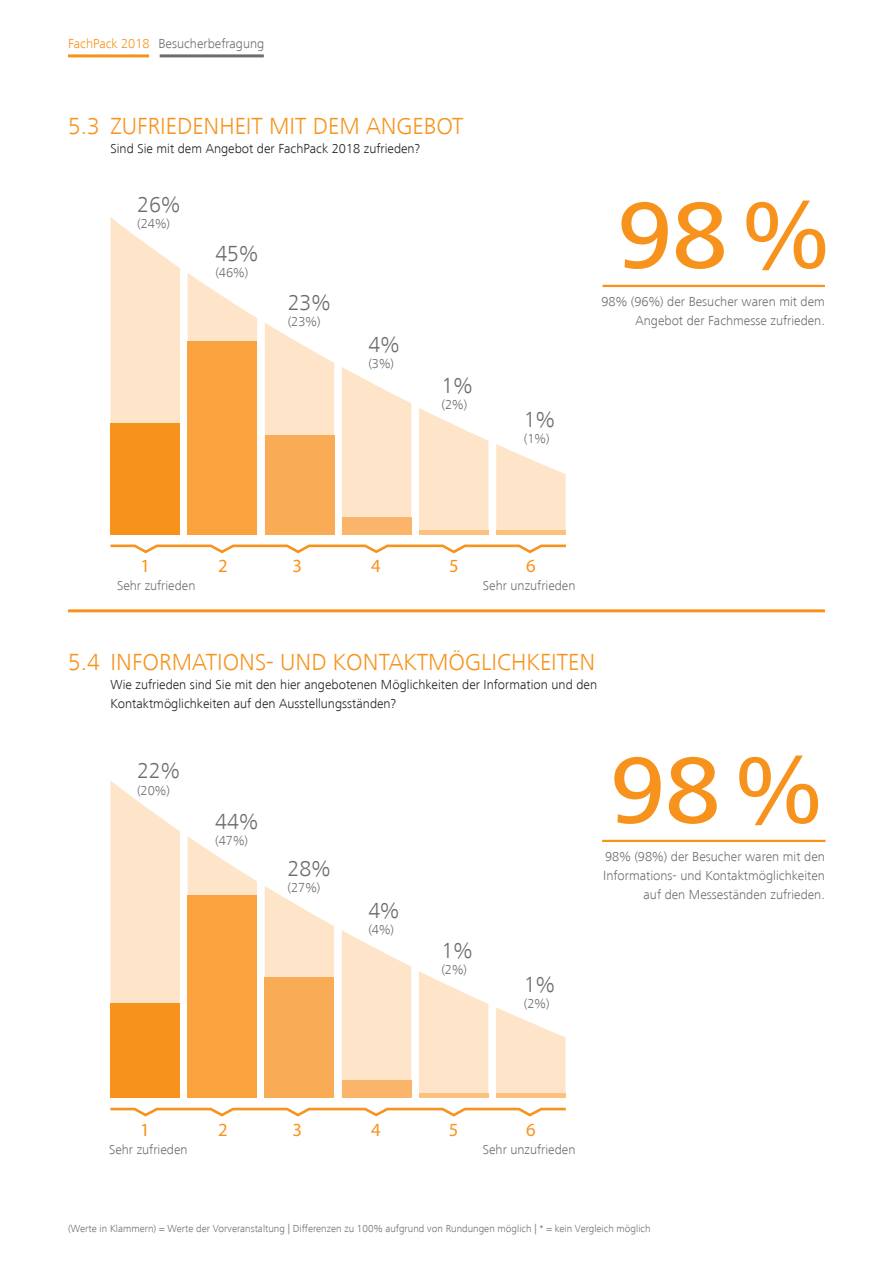
<style>
.page{position:relative;width:893px;height:1263px;background:#fff}
.page>*{position:absolute;margin:0;border:0;box-sizing:border-box;transform-origin:0 0}
.Headlines_weiß{font:500 97.5px "Frutiger Next LT";color:#f7931d}
.Headline_Ribera_grün{font:300 24px "Frutiger Next LT";color:#f7931d}
.t1{font:300 22.5px "Frutiger Next LT";color:#6c6d70}
.t2{font:18.6px "Myriad Pro";color:#f7931d}
.fließtext_weiß{font:300 13.5px/19.2px "Frutiger Next LT";color:#6c6d70;text-align:right}
.t3{font:300 13.5px "Frutiger Next LT";color:#231f20}
.t4{font:300 13.5px "Frutiger Next LT";color:#f7931d}
.t5{font:300 10.5px "Frutiger Next LT";color:#6c6d70}
</style>
<div class="page">
<hr style="left:160px;top:54px;width:104px;height:3px;background:#6c6d70">
<hr style="left:68px;top:54px;width:81px;height:3px;background:#f7931d">
<hr style="left:603px;top:285px;width:222px;height:2px;background:#f7931d">
<svg style="left:111px;top:217px;width:69px;height:206px"></svg>
<svg style="left:188px;top:273px;width:69px;height:68px"></svg>
<svg style="left:265px;top:323px;width:69px;height:113px"></svg>
<svg style="left:342px;top:367px;width:69px;height:150px"></svg>
<svg style="left:419px;top:408px;width:69px;height:122px"></svg>
<svg style="left:496px;top:444px;width:70px;height:86px"></svg>
<div style="left:496px;top:530px;width:70px;height:5px;background:#fcc07f"></div>
<div style="left:419px;top:530px;width:69px;height:5px;background:#fcc07f"></div>
<div style="left:342px;top:517px;width:69px;height:18px;background:#fbb56a"></div>
<div style="left:265px;top:436px;width:69px;height:99px;background:#faab55"></div>
<div style="left:188px;top:341px;width:69px;height:194px;background:#f9a23e"></div>
<div style="left:111px;top:423px;width:69px;height:112px;background:#f7931d"></div>
<svg style="left:110px;top:544px;width:456px;height:10px"></svg>
<svg style="left:110px;top:780px;width:70px;height:223px"></svg>
<svg style="left:188px;top:836px;width:69px;height:59px"></svg>
<svg style="left:265px;top:886px;width:69px;height:91px"></svg>
<svg style="left:342px;top:930px;width:69px;height:150px"></svg>
<svg style="left:419px;top:971px;width:69px;height:122px"></svg>
<svg style="left:496px;top:1007px;width:69px;height:86px"></svg>
<div style="left:496px;top:1093px;width:69px;height:5px;background:#fcc07f"></div>
<div style="left:419px;top:1093px;width:69px;height:5px;background:#fcc07f"></div>
<div style="left:342px;top:1080px;width:69px;height:18px;background:#fbb56a"></div>
<div style="left:265px;top:977px;width:69px;height:121px;background:#faab55"></div>
<div style="left:188px;top:895px;width:69px;height:203px;background:#f9a23e"></div>
<div style="left:110px;top:1003px;width:70px;height:95px;background:#f7931d"></div>
<svg style="left:110px;top:1107px;width:456px;height:10px"></svg>
<hr style="left:602px;top:840px;width:223px;height:2px;background:#f7931d">
<hr style="left:68px;top:609px;width:757px;height:3px;background:#f7931d">
<p class="t4" style="left:68px;top:36px;width:83px">FachPack 2018</p>
<p class="fließtext_weiß" style="left:158px;top:34px;width:107px">Besucherbefragung</p>
<p class="Headline_Ribera_grün" style="left:68px;top:113px;width:397px">5.3 ZUFRIEDENHEIT MIT DEM ANGEBOT</p>
<p class="t3" style="left:111px;top:141px;width:311px">Sind Sie mit dem Angebot der FachPack 2018 zufrieden?</p>
<p class="t1" style="left:137px;top:192px;width:44px">26%</p>
<p class="fließtext_weiß" style="left:137px;top:214px;width:34px">(24%)</p>
<p class="t1" style="left:215px;top:241px;width:44px">45%</p>
<p class="fließtext_weiß" style="left:215px;top:263px;width:34px">(46%)</p>
<p class="t1" style="left:288px;top:290px;width:44px">23%</p>
<p class="fließtext_weiß" style="left:288px;top:312px;width:34px">(23%)</p>
<p class="t1" style="left:368px;top:332px;width:33px">4%</p>
<p class="fließtext_weiß" style="left:368px;top:354px;width:27px">(3%)</p>
<p class="t1" style="left:442px;top:373px;width:33px">1%</p>
<p class="fließtext_weiß" style="left:442px;top:395px;width:27px">(2%)</p>
<p class="t1" style="left:524px;top:407px;width:33px">1%</p>
<p class="fließtext_weiß" style="left:524px;top:429px;width:27px">(1%)</p>
<p class="Headlines_weiß" style="left:618px;top:181px;width:216px">98%</p>
<p class="fließtext_weiß" style="left:601px;top:292px;width:225px">98% (96%) der Besucher waren mit dem<br>Angebot der Fachmesse zufrieden.</p>
<p class="t2" style="left:140px;top:555px;width:11px">1</p>
<p class="t2" style="left:218px;top:555px;width:11px">2</p>
<p class="t2" style="left:293px;top:555px;width:11px">3</p>
<p class="t2" style="left:371px;top:555px;width:11px">4</p>
<p class="t2" style="left:449px;top:555px;width:11px">5</p>
<p class="t2" style="left:526px;top:555px;width:11px">6</p>
<p class="fließtext_weiß" style="left:117px;top:576px;width:80px">Sehr zufrieden</p>
<p class="fließtext_weiß" style="left:483px;top:576px;width:94px">Sehr unzufrieden</p>
<p class="Headline_Ribera_grün" style="left:68px;top:648px;width:529px">5.4 INFORMATIONS- UND KONTAKTMÖGLICHKEITEN</p>
<p class="t3" style="left:111px;top:677px;width:488px">Wie zufrieden sind Sie mit den hier angebotenen Möglichkeiten der Information und den</p>
<p class="t3" style="left:111px;top:696px;width:287px">Kontaktmöglichkeiten auf den Ausstellungsständen?</p>
<p class="t1" style="left:137px;top:758px;width:44px">22%</p>
<p class="fließtext_weiß" style="left:137px;top:780px;width:34px">(20%)</p>
<p class="t1" style="left:215px;top:809px;width:44px">44%</p>
<p class="fließtext_weiß" style="left:215px;top:831px;width:34px">(47%)</p>
<p class="t1" style="left:288px;top:856px;width:44px">28%</p>
<p class="fließtext_weiß" style="left:288px;top:878px;width:34px">(27%)</p>
<p class="t1" style="left:368px;top:898px;width:33px">4%</p>
<p class="fließtext_weiß" style="left:368px;top:920px;width:27px">(4%)</p>
<p class="t1" style="left:441px;top:938px;width:33px">1%</p>
<p class="fließtext_weiß" style="left:441px;top:960px;width:27px">(2%)</p>
<p class="t1" style="left:524px;top:972px;width:33px">1%</p>
<p class="fließtext_weiß" style="left:524px;top:994px;width:27px">(2%)</p>
<p class="Headlines_weiß" style="left:610px;top:736px;width:216px">98%</p>
<p class="fließtext_weiß" style="left:605px;top:847px;width:221px">98% (98%) der Besucher waren mit den</p>
<p class="fließtext_weiß" style="left:603px;top:866px;width:223px">Informations- und Kontaktmöglichkeiten</p>
<p class="fließtext_weiß" style="left:643px;top:885px;width:183px">auf den Messeständen zufrieden.</p>
<p class="t2" style="left:140px;top:1118px;width:11px">1</p>
<p class="t2" style="left:218px;top:1118px;width:11px">2</p>
<p class="t2" style="left:292px;top:1118px;width:11px">3</p>
<p class="t2" style="left:371px;top:1118px;width:11px">4</p>
<p class="t2" style="left:449px;top:1118px;width:11px">5</p>
<p class="t2" style="left:526px;top:1118px;width:11px">6</p>
<p class="fließtext_weiß" style="left:109px;top:1139px;width:80px">Sehr zufrieden</p>
<p class="fließtext_weiß" style="left:483px;top:1139px;width:94px">Sehr unzufrieden</p>
<p class="t5" style="left:68px;top:1223px;width:584px">(Werte in Klammern) = Werte der Vorveranstaltung | Differenzen zu 100% aufgrund von Rundungen möglich | * = kein Vergleich möglich</p>
</div>
